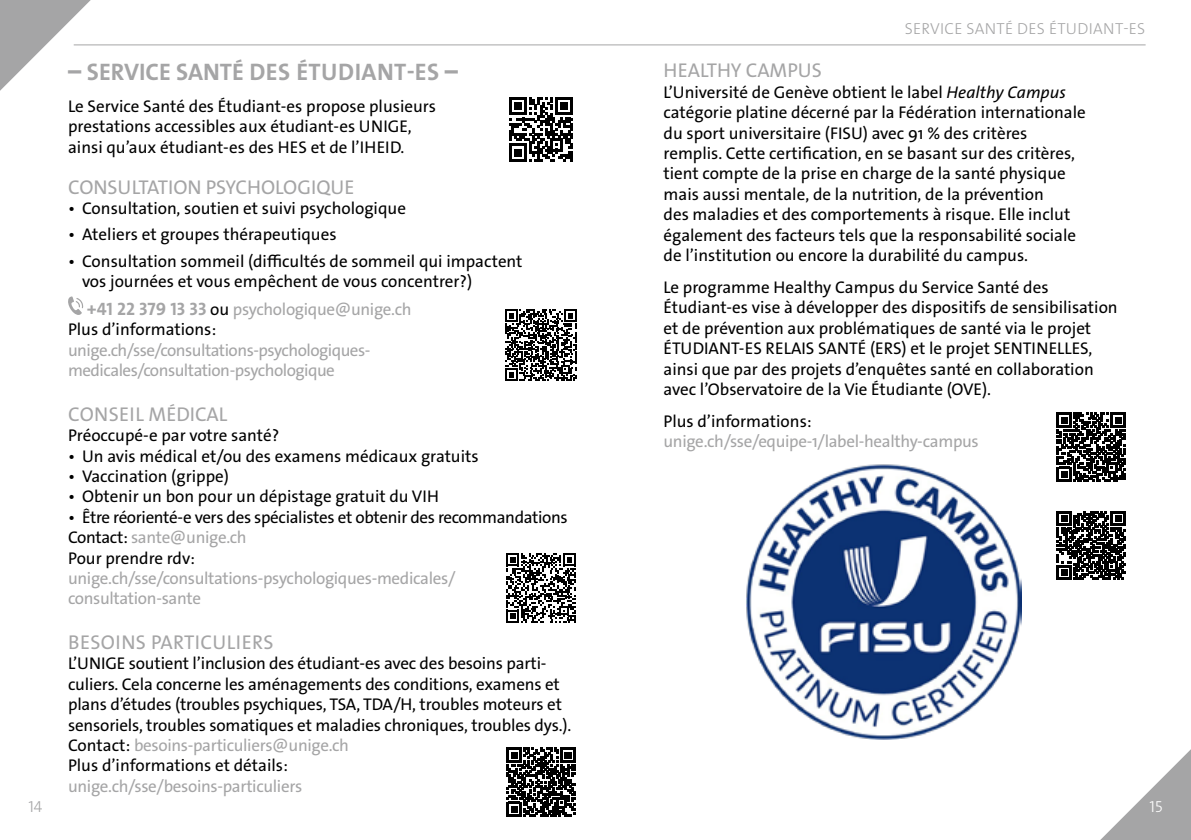
<style>
.page{position:relative;width:1191px;height:840px;background:#fff}
.page>*{position:absolute;margin:0;border:0;box-sizing:border-box;transform-origin:0 0}
.t1{font:700 24px "The Sans Os F";letter-spacing:.005em;color:#a5a5a6}
.t2{font:20px "The Sans Os F";color:#a5a5a6}
.t3{font:20px "The Sans Os F";letter-spacing:.02em;color:#a5a5a6}
.t4{font:17px/20.4px "The Sans Os F";color:#000}
.t5{font:17px/20.4px "The Sans Os F";letter-spacing:-.02em;color:#a5a5a6}
.t6{font:17px/20.4px "The Sans Os F";letter-spacing:-.02em;color:#000}
.t7{font:300 16px "The Sans Os F";letter-spacing:.02em;color:#a5a5a6}
.t8{font:300 16px "The Sans Os F";color:#fff}
.s1{font-weight:800}
.s2{font-weight:700;font-size:18px}
.s3{color:#000}
.s4{color:#a5a5a6}
.s5{font-style:italic}
</style>
<div class="page">
<svg style="left:509px;top:97px;width:64px;height:64px"></svg>
<svg style="left:506px;top:553px;width:70px;height:69px"></svg>
<svg style="left:505px;top:309px;width:71px;height:71px"></svg>
<svg style="left:507px;top:747px;width:68px;height:68px"></svg>
<img style="left:746px;top:464px;width:275px;height:275px">
<svg style="left:1057px;top:412px;width:68px;height:69px"></svg>
<svg style="left:1057px;top:511px;width:68px;height:68px"></svg>
<svg style="left:0;top:0;width:108px;height:91px"></svg>
<hr style="left:74px;top:44px;width:1071px;height:1px;background:#a5a5a6">
<svg style="left:1101px;top:749px;width:90px;height:90px"></svg>
<svg style="left:68px;top:296px;width:15px;height:19px"></svg>
<p class="t7" style="left:28px;top:796px;width:16px">14</p>
<p class="t1" style="left:68px;top:57px;width:391px"><span class="s1">–</span> SERVICE SANTÉ DES ÉTUDIANT-ES <span class="s1">–</span></p>
<p class="t4" style="left:68px;top:96px;width:369px">Le Service Santé des Étudiant-es propose plusieurs prestations accessibles aux étudiant-es UNIGE, ainsi qu’aux étudiant-es des HES et de l’IHEID.</p>
<p class="t2" style="left:68px;top:174px;width:288px">CONSULTATION PSYCHOLOGIQUE</p>
<p class="t4" style="left:68px;top:198px;width:339px">• Consultation, soutien et suivi psychologique</p>
<p class="t4" style="left:68px;top:224px;width:270px">• Ateliers et groupes thérapeutiques</p>
<p class="t4" style="left:82px;top:250px;width:442px;text-indent:-14px">• Consultation sommeil (difficultés de sommeil qui impactent vos journées et vous empêchent de vous concentrer?)</p>
<p class="t5" style="left:87px;top:299px;width:326px"><span class="s2">+41 22 379 13 33</span> <span class="s3">ou</span> psychologique@unige.ch</p>
<p class="t4" style="left:68px;top:319px;width:150px">Plus d’informations:</p>
<p class="t5" style="left:68px;top:340px;width:304px">unige.ch/sse/consultations-psychologiques&shy;medicales/consultation-psychologique</p>
<p class="t2" style="left:68px;top:401px;width:161px">CONSEIL MÉDICAL</p>
<p class="t4" style="left:68px;top:425px;width:213px">Préoccupé-e par votre santé?</p>
<p class="t4" style="left:68px;top:445px;width:412px">• Un avis médical et/ou des examens médicaux gratuits</p>
<p class="t4" style="left:68px;top:466px;width:162px">• Vaccination (grippe)</p>
<p class="t4" style="left:68px;top:486px;width:372px">• Obtenir un bon pour un dépistage gratuit du VIH</p>
<p class="t6" style="left:68px;top:506px;width:501px">• Être réorienté-e vers des spécialistes et obtenir des recommandations<br>Contact: <span class="s4">sante@unige.ch</span></p>
<p class="t5" style="left:68px;top:547px;width:389px"><span class="s3">Pour prendre rdv: </span>unige.ch/sse/consultations-psychologiques-medicales/ consultation-sante</p>
<p class="t3" style="left:68px;top:629px;width:207px">BESOINS PARTICULIERS</p>
<p class="t4" style="left:68px;top:653px;width:505px">L’UNIGE soutient l’inclusion des étudiant-es avec des besoins parti&shy;culiers. Cela concerne les aménagements des conditions, examens et plans d’études (troubles psychiques, TSA, TDA/H, troubles moteurs et sensoriels, troubles somatiques et maladies chroniques, troubles dys.).<br>Contact: <span class="s4">besoins-particuliers@unige.ch<br></span>Plus d’informations et détails:<br><span class="s4">unige.ch/sse/besoins-particuliers</span></p>
<p class="t7" style="left:904px;top:18px;width:242px">SERVICE SANTÉ DES ÉTUDIANT-ES</p>
<p class="t2" style="left:663px;top:58px;width:160px">HEALTHY CAMPUS</p>
<p class="t4" style="left:663px;top:82px;width:424px">L’Université de Genève obtient le label <span class="s5">Healthy Campus </span>catégorie platine décerné par la Fédération internationale du sport universitaire (FISU) avec 91 % des critères remplis. Cette certification, en se basant sur des critères, tient compte de la prise en charge de la santé physique mais aussi mentale, de la nutrition, de la prévention<br>des maladies et des comportements à risque. Elle inclut également des facteurs tels que la responsabilité sociale de l’institution ou encore la durabilité du campus.</p>
<p class="t4" style="left:663px;top:277px;width:456px">Le programme Healthy Campus du Service Santé des Étudiant-es vise à développer des dispositifs de sensibilisation et de prévention aux problématiques de santé via le projet ÉTUDIANT-ES RELAIS SANTÉ (ERS) et le projet SENTINELLES, ainsi que par des projets d’enquêtes santé en collaboration avec l’Observatoire de la Vie Étudiante (OVE).</p>
<p class="t4" style="left:663px;top:410px;width:150px">Plus d’informations:</p>
<p class="t5" style="left:663px;top:431px;width:317px">unige.ch/sse/equipe-1/label-healthy-campus</p>
<p class="t8" style="left:1149px;top:796px;width:14px">15</p>
</div>
